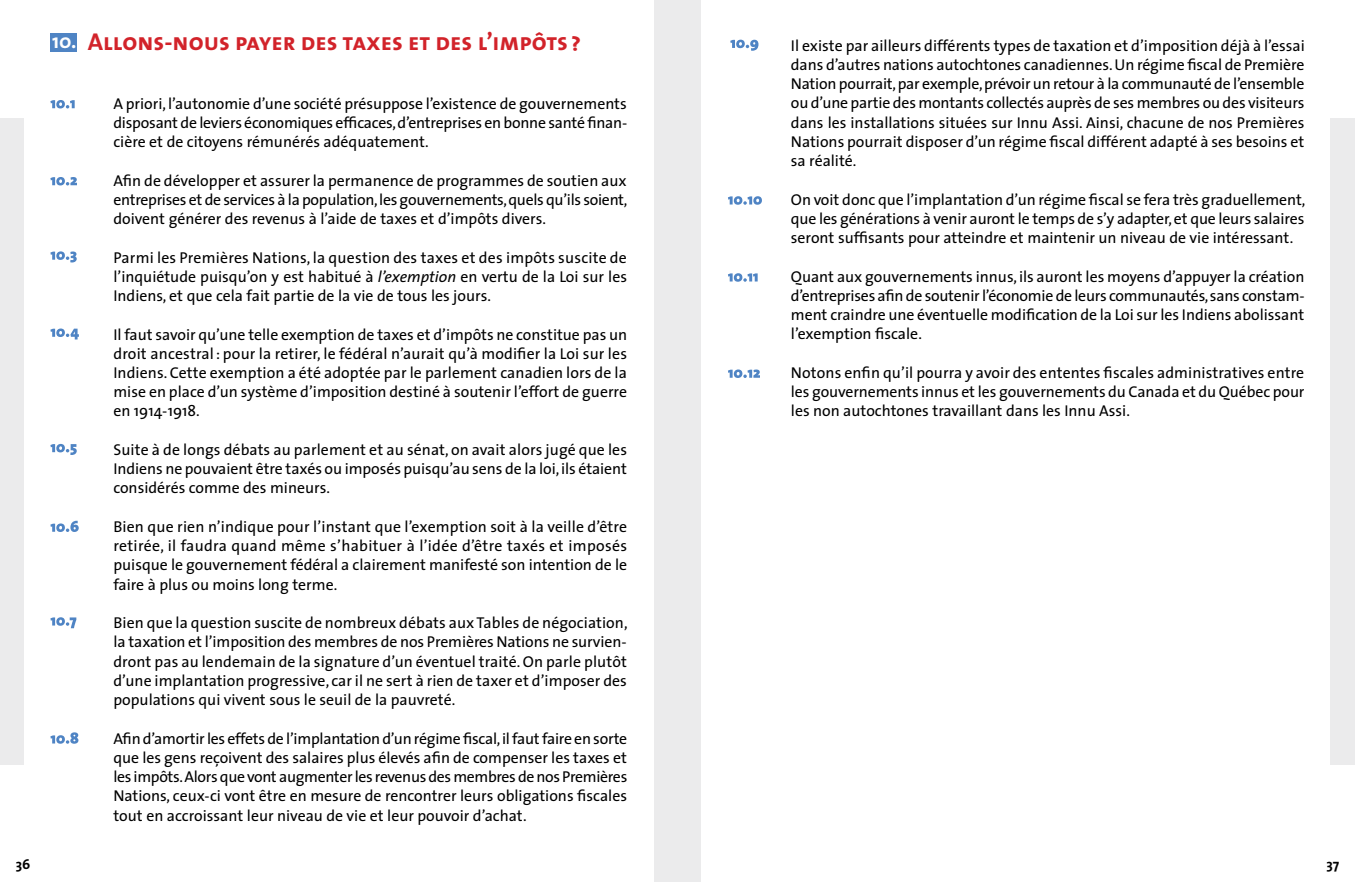
<style>
.page{position:relative;width:1355px;height:882px;background:#fff}
.page>*{position:absolute;margin:0;border:0;box-sizing:border-box;transform-origin:0 0}
.t1{font:24.5px "The Sans Bold Caps";color:#d2232a}
.t2{font:15.75px/19.2px "The Sans";color:#000;text-align:justify}
.t3{font:700 14px "The Sans";color:#000}
.s1{font-family:"The Mix";font-weight:700;font-size:20.47px;color:#fff}
.s2{font-style:italic}
</style>
<div class="page">
<div style="left:654px;top:0;width:23px;height:882px;background:#ebebec"></div>
<div style="left:677px;top:0;width:24px;height:882px;background:#ebebec"></div>
<svg style="left:730px;top:40px;width:28px;height:11px"></svg>
<svg style="left:728px;top:196px;width:34px;height:9px"></svg>
<svg style="left:728px;top:273px;width:29px;height:9px"></svg>
<svg style="left:728px;top:369px;width:32px;height:9px"></svg>
<div style="left:50px;top:33px;width:27px;height:18px;background:#4f84c4"></div>
<svg style="left:50px;top:100px;width:25px;height:8px"></svg>
<svg style="left:50px;top:177px;width:27px;height:9px"></svg>
<svg style="left:50px;top:251px;width:27px;height:11px"></svg>
<svg style="left:50px;top:329px;width:29px;height:11px"></svg>
<svg style="left:50px;top:444px;width:27px;height:11px"></svg>
<svg style="left:50px;top:521px;width:29px;height:11px"></svg>
<svg style="left:50px;top:617px;width:26px;height:11px"></svg>
<svg style="left:50px;top:732px;width:28px;height:12px"></svg>
<div style="left:1330px;top:118px;width:24px;height:647px;background:#ebebec"></div>
<div style="left:0;top:118px;width:24px;height:647px;background:#ebebec"></div>
<h1 class="t1" style="left:52px;top:21px;width:530px"><span class="s1">10.</span> Allons-nous payer des taxes et des l’impôts ?</h1>
<p class="t2" style="left:113px;top:93px;width:515px">A priori, l’autonomie d’une société présuppose l’existence de gouvernements disposant de leviers économiques efficaces, d’entreprises en bonne santé finan&shy;cière et de citoyens rémunérés adéquatement.</p>
<p class="t2" style="left:113px;top:170px;width:515px">Afin de développer et assurer la permanence de programmes de soutien aux entreprises et de services à la population, les gouvernements, quels qu’ils soient, doivent générer des revenus à l’aide de taxes et d’impôts divers.</p>
<p class="t2" style="left:113px;top:247px;width:515px">Parmi les Premières Nations, la question des taxes et des impôts suscite de l’inquiétude puisqu’on y est habitué à <span class="s2">l’exemption</span> en vertu de la Loi sur les Indiens, et que cela fait partie de la vie de tous les jours.</p>
<p class="t2" style="left:113px;top:324px;width:515px">Il faut savoir qu’une telle exemption de taxes et d’impôts ne constitue pas un droit ancestral : pour la retirer, le fédéral n’aurait qu’à modifier la Loi sur les Indiens. Cette exemption a été adoptée par le parlement canadien lors de la mise en place d’un système d’imposition destiné à soutenir l’effort de guerre en 1914-1918.</p>
<p class="t2" style="left:113px;top:440px;width:515px">Suite à de longs débats au parlement et au sénat, on avait alors jugé que les Indiens ne pouvaient être taxés ou imposés puisqu’au sens de la loi, ils étaient considérés comme des mineurs.</p>
<p class="t2" style="left:113px;top:517px;width:515px">Bien que rien n’indique pour l’instant que l’exemption soit à la veille d’être retirée, il faudra quand même s’habituer à l’idée d’être taxés et imposés puisque le gouvernement fédéral a clairement manifesté son intention de le faire à plus ou moins long terme.</p>
<p class="t2" style="left:113px;top:613px;width:516px">Bien que la question suscite de nombreux débats aux Tables de négociation, la taxation et l’imposition des membres de nos Premières Nations ne survien&shy;dront pas au lendemain de la signature d’un éventuel traité. On parle plutôt d’une implantation progressive, car il ne sert à rien de taxer et d’imposer des populations qui vivent sous le seuil de la pauvreté.</p>
<p class="t2" style="left:113px;top:728px;width:515px">Afin d’amortir les effets de l’implantation d’un régime fiscal, il faut faire en sorte que les gens reçoivent des salaires plus élevés afin de compenser les taxes et les impôts. Alors que vont augmenter les revenus des membres de nos Premières Nations, ceux-ci vont être en mesure de rencontrer leurs obligations fiscales tout en accroissant leur niveau de vie et leur pouvoir d’achat.</p>
<p class="t2" style="left:791px;top:35px;width:515px">Il existe par ailleurs différents types de taxation et d’imposition déjà à l’essai dans d’autres nations autochtones canadiennes. Un régime fiscal de Première Nation pourrait, par exemple, prévoir un retour à la communauté de l’ensemble ou d’une partie des montants collectés auprès de ses membres ou des visiteurs dans les installations situées sur Innu Assi. Ainsi, chacune de nos Premières Nations pourrait disposer d’un régime fiscal différent adapté à ses besoins et sa réalité.</p>
<p class="t2" style="left:791px;top:189px;width:516px">On voit donc que l’implantation d’un régime fiscal se fera très graduellement, que les générations à venir auront le temps de s’y adapter, et que leurs salaires seront suffisants pour atteindre et maintenir un niveau de vie intéressant.</p>
<p class="t2" style="left:791px;top:266px;width:515px">Quant aux gouvernements innus, ils auront les moyens d’appuyer la création d’entreprises afin de soutenir l’économie de leurs communautés, sans constam&shy;ment craindre une éventuelle modification de la Loi sur les Indiens abolissant l’exemption fiscale.</p>
<p class="t2" style="left:791px;top:363px;width:515px">Notons enfin qu’il pourra y avoir des ententes fiscales administratives entre les gouvernements innus et les gouvernements du Canada et du Québec pour les non autochtones travaillant dans les Innu Assi.</p>
<p class="t3" style="left:16px;top:853px;width:16px">36</p>
<p class="t3" style="left:1326px;top:853px;width:14px">37</p>
</div>
